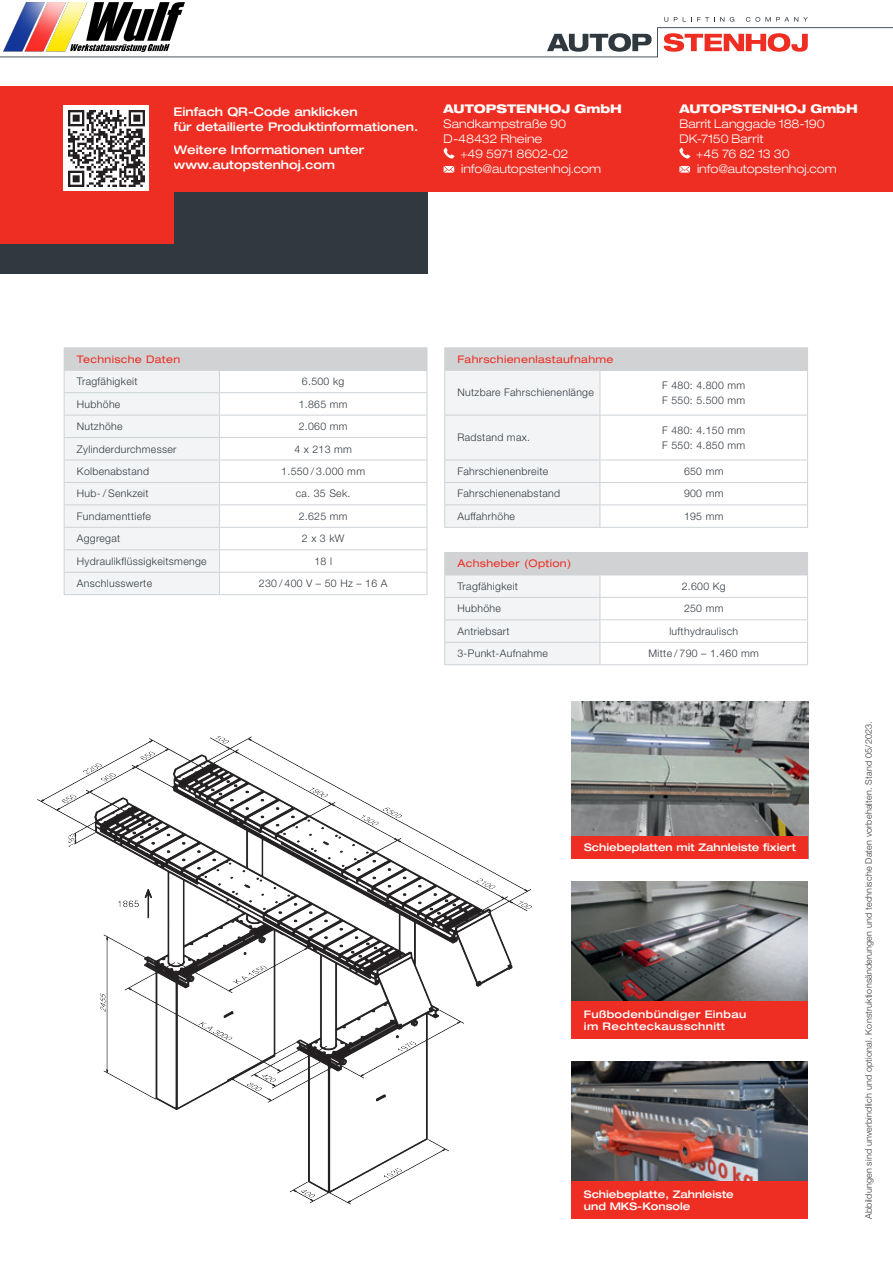
<style>
.page{position:relative;width:893px;height:1263px;background:#fff}
.page>*{position:absolute;margin:0;border:0;box-sizing:border-box;transform-origin:0 0}
.t1{font:300 expanded 12px/15px "Helvetica Neue LT Pro";color:#fff}
.Text_QR-Code_2017{font:500 expanded 12px/15px "Helvetica Neue LT Pro";color:#fff}
.t2{font:800 expanded 12px "Helvetica Neue LT Pro";letter-spacing:-.005em;color:#fff}
.Technische_Daten_Hau{font:300 10.5px "Helvetica Neue LT Pro";letter-spacing:.03em;color:#313940}
.Technische_Daten_-_I{font:300 10.5px "Helvetica Neue LT Pro";letter-spacing:.03em;color:#313940}
.t3{font:500 expanded 10.5px/12.6px "Helvetica Neue LT Pro";color:#fff}
.Technische_Daten_Kop{font:expanded 10.5px "Helvetica Neue LT Pro";letter-spacing:.03em;color:#ee2e22}
.t4{font:500 expanded 10.5px/12.6px "Helvetica Neue LT Pro";letter-spacing:.03em;color:#fff}
.t5{font:300 9px "Helvetica Neue LT Pro";letter-spacing:.02em;color:#313940}
</style>
<div class="page">
<svg style="left:0;top:17px;width:893px;height:40px"></svg>
<img style="left:37px;top:736px;width:495px;height:469px">
<div style="left:76px;top:893px;width:40px;height:24px;background:#fff"></div>
<svg style="left:246px;top:750px;width:66px;height:40px"></svg>
<svg style="left:413px;top:843px;width:65px;height:38px"></svg>
<img style="left:571px;top:881px;width:237px;height:120px">
<img style="left:571px;top:1061px;width:237px;height:120px">
<img style="left:571px;top:701px;width:237px;height:135px">
<div style="left:0;top:154px;width:427px;height:120px;background:#313940"></div>
<div style="left:0;top:86px;width:893px;height:105px;background:#ee2e22"></div>
<div style="left:64px;top:348px;width:363px;height:22px;background:#d1d2d4"></div>
<hr style="left:64px;top:347px;width:155px;height:1px;background:#ced3d7">
<hr style="left:219px;top:347px;width:208px;height:1px;background:#ced3d7">
<hr style="left:219px;top:370px;width:208px;height:1px;background:#ced3d7">
<hr style="left:219px;top:392px;width:208px;height:1px;background:#ced3d7">
<hr style="left:219px;top:415px;width:208px;height:1px;background:#ced3d7">
<hr style="left:219px;top:437px;width:208px;height:1px;background:#ced3d7">
<hr style="left:219px;top:460px;width:208px;height:1px;background:#ced3d7">
<hr style="left:219px;top:482px;width:208px;height:1px;background:#ced3d7">
<hr style="left:219px;top:504px;width:208px;height:1px;background:#ced3d7">
<hr style="left:219px;top:527px;width:208px;height:1px;background:#ced3d7">
<hr style="left:219px;top:549px;width:208px;height:1px;background:#ced3d7">
<svg style="left:64px;top:370px;width:156px;height:225px"></svg>
<hr style="left:219px;top:572px;width:208px;height:1px;background:#ced3d7">
<svg style="left:427px;top:348px;width:1px;height:246px"></svg>
<hr style="left:219px;top:594px;width:208px;height:1px;background:#ced3d7">
<div style="left:445px;top:348px;width:362px;height:22px;background:#d1d2d4"></div>
<hr style="left:444px;top:347px;width:156px;height:1px;background:#ced3d7">
<hr style="left:600px;top:347px;width:208px;height:1px;background:#ced3d7">
<svg style="left:807px;top:348px;width:1px;height:22px"></svg>
<hr style="left:444px;top:527px;width:156px;height:1px;background:#ced3d7">
<svg style="left:444px;top:348px;width:157px;height:179px"></svg>
<hr style="left:600px;top:370px;width:208px;height:1px;background:#ced3d7">
<hr style="left:807px;top:371px;width:1px;height:44px;background:#ced3d7">
<hr style="left:807px;top:415px;width:1px;height:45px;background:#ced3d7">
<svg style="left:807px;top:461px;width:1px;height:66px"></svg>
<hr style="left:600px;top:415px;width:208px;height:1px;background:#ced3d7">
<hr style="left:600px;top:460px;width:208px;height:1px;background:#ced3d7">
<hr style="left:600px;top:482px;width:208px;height:1px;background:#ced3d7">
<hr style="left:600px;top:504px;width:208px;height:1px;background:#ced3d7">
<hr style="left:600px;top:527px;width:208px;height:1px;background:#ced3d7">
<div style="left:445px;top:552px;width:362px;height:23px;background:#d1d2d4"></div>
<hr style="left:444px;top:552px;width:156px;height:1px;background:#ced3d7">
<hr style="left:600px;top:552px;width:208px;height:1px;background:#ced3d7">
<svg style="left:444px;top:553px;width:157px;height:112px"></svg>
<hr style="left:600px;top:575px;width:208px;height:1px;background:#ced3d7">
<svg style="left:807px;top:553px;width:1px;height:111px"></svg>
<hr style="left:600px;top:597px;width:208px;height:1px;background:#ced3d7">
<hr style="left:600px;top:619px;width:208px;height:1px;background:#ced3d7">
<hr style="left:600px;top:642px;width:208px;height:1px;background:#ced3d7">
<hr style="left:600px;top:664px;width:208px;height:1px;background:#ced3d7">
<div style="left:571px;top:1001px;width:237px;height:38px;background:#ee2e22"></div>
<div style="left:571px;top:1181px;width:237px;height:38px;background:#ee2e22"></div>
<div style="left:571px;top:836px;width:237px;height:23px;background:#ee2e22"></div>
<div style="left:0;top:124px;width:174px;height:120px;background:#ee2e22"></div>
<img style="left:64px;top:106px;width:85px;height:85px">
<svg style="left:679px;top:148px;width:11px;height:11px"></svg>
<svg style="left:679px;top:166px;width:11px;height:7px"></svg>
<svg style="left:444px;top:148px;width:10px;height:11px"></svg>
<svg style="left:444px;top:166px;width:10px;height:7px"></svg>
<img style="left:3px;top:2px;width:181px;height:50px">
<p class="Text_QR-Code_2017" style="left:174px;top:104px;width:246px">Einfach QR-Code anklicken<br>für detailierte Produktinformationen.</p>
<p class="Text_QR-Code_2017" style="left:174px;top:142px;width:192px">Weitere Informationen unter</p>
<p class="Text_QR-Code_2017" style="left:174px;top:157px;width:163px">www.autopstenhoj.com</p>
<p class="t2" style="left:444px;top:101px;width:180px">AUTOPSTENHOJ GmbH</p>
<p class="t1" style="left:444px;top:116px;width:124px">Sandkampstraße 90<br>D-48432 Rheine</p>
<p class="t1" style="left:460px;top:146px;width:142px">+49 5971 8602-02 info@autopstenhoj.com</p>
<p class="t2" style="left:679px;top:101px;width:180px">AUTOPSTENHOJ GmbH</p>
<p class="t1" style="left:679px;top:116px;width:147px">Barrit Langgade 188-190</p>
<p class="t1" style="left:679px;top:131px;width:86px">DK-7150 Barrit</p>
<p class="t1" style="left:696px;top:146px;width:95px">+45 76 82 13 30</p>
<p class="t1" style="left:697px;top:161px;width:141px">info@autopstenhoj.com</p>
<p class="Technische_Daten_Kop" style="left:77px;top:353px;width:105px">Technische Daten</p>
<p class="Technische_Daten_Hau" style="left:77px;top:375px;width:62px">Tragfähigkeit</p>
<p class="Technische_Daten_-_I" style="left:302px;top:375px;width:44px">6.500 kg</p>
<p class="Technische_Daten_Hau" style="left:77px;top:397px;width:45px">Hubhöhe</p>
<p class="Technische_Daten_-_I" style="left:299px;top:397px;width:50px">1.865 mm</p>
<p class="Technische_Daten_Hau" style="left:77px;top:420px;width:47px">Nutzhöhe</p>
<p class="Technische_Daten_-_I" style="left:299px;top:420px;width:50px">2.060 mm</p>
<p class="Technische_Daten_Hau" style="left:77px;top:442px;width:101px">Zylinderdurchmesser</p>
<p class="Technische_Daten_-_I" style="left:294px;top:442px;width:59px">4 x 213 mm</p>
<p class="Technische_Daten_Hau" style="left:77px;top:465px;width:74px">Kolbenabstand</p>
<p class="Technische_Daten_-_I" style="left:281px;top:465px;width:85px">1.550 / 3.000 mm</p>
<p class="Technische_Daten_Hau" style="left:77px;top:487px;width:73px">Hub- / Senkzeit</p>
<p class="Technische_Daten_-_I" style="left:296px;top:487px;width:56px">ca. 35 Sek.</p>
<p class="Technische_Daten_Hau" style="left:77px;top:510px;width:76px">Fundamenttiefe</p>
<p class="Technische_Daten_-_I" style="left:299px;top:510px;width:50px">2.625 mm</p>
<p class="Technische_Daten_Hau" style="left:77px;top:532px;width:45px">Aggregat</p>
<p class="Technische_Daten_-_I" style="left:302px;top:532px;width:44px">2 x 3 kW</p>
<p class="Technische_Daten_Hau" style="left:77px;top:555px;width:131px">Hydraulikflüssigkeitsmenge</p>
<p class="Technische_Daten_-_I" style="left:314px;top:555px;width:19px">18 l</p>
<p class="Technische_Daten_Hau" style="left:77px;top:577px;width:77px">Anschlusswerte</p>
<p class="Technische_Daten_-_I" style="left:259px;top:577px;width:130px">230 / 400 V – 50 Hz – 16 A</p>
<p class="Technische_Daten_Kop" style="left:457px;top:353px;width:158px">Fahrschienenlastaufnahme</p>
<p class="Technische_Daten_Hau" style="left:457px;top:386px;width:138px">Nutzbare Fahrschienenlänge</p>
<p class="Technische_Daten_Hau" style="left:457px;top:431px;width:74px">Radstand max.</p>
<p class="Technische_Daten_-_I" style="left:662px;top:379px;width:85px">F 480: 4.800 mm</p>
<p class="Technische_Daten_-_I" style="left:662px;top:394px;width:85px">F 550: 5.500 mm</p>
<p class="Technische_Daten_-_I" style="left:662px;top:424px;width:85px">F 480: 4.150 mm</p>
<p class="Technische_Daten_-_I" style="left:662px;top:439px;width:85px">F 550: 4.850 mm</p>
<p class="Technische_Daten_Hau" style="left:457px;top:465px;width:92px">Fahrschienenbreite</p>
<p class="Technische_Daten_-_I" style="left:684px;top:465px;width:41px">650 mm</p>
<p class="Technische_Daten_Hau" style="left:457px;top:487px;width:104px">Fahrschienenabstand</p>
<p class="Technische_Daten_-_I" style="left:684px;top:487px;width:41px">900 mm</p>
<p class="Technische_Daten_Hau" style="left:457px;top:510px;width:59px">Auffahrhöhe</p>
<p class="Technische_Daten_-_I" style="left:684px;top:510px;width:41px">195 mm</p>
<p class="Technische_Daten_Kop" style="left:457px;top:558px;width:115px">Achsheber (Option)</p>
<p class="Technische_Daten_Hau" style="left:457px;top:580px;width:62px">Tragfähigkeit</p>
<p class="Technische_Daten_-_I" style="left:682px;top:580px;width:46px">2.600 Kg</p>
<p class="Technische_Daten_Hau" style="left:457px;top:602px;width:45px">Hubhöhe</p>
<p class="Technische_Daten_-_I" style="left:684px;top:602px;width:41px">250 mm</p>
<p class="Technische_Daten_Hau" style="left:457px;top:625px;width:54px">Antriebsart</p>
<p class="Technische_Daten_-_I" style="left:669px;top:625px;width:70px">lufthydraulisch</p>
<p class="Technische_Daten_Hau" style="left:457px;top:647px;width:92px">3-Punkt-Aufnahme</p>
<p class="Technische_Daten_-_I" style="left:649px;top:647px;width:112px">Mitte / 790 – 1.460 mm</p>
<p class="t3" style="left:584px;top:841px;width:213px">Schiebeplatten mit Zahnleiste fixiert</p>
<p class="t4" style="left:584px;top:1007px;width:164px">Fußbodenbündiger Einbau im Rechteckausschnitt</p>
<p class="t3" style="left:584px;top:1187px;width:151px">Schiebeplatte, Zahnleiste und MKS-Konsole</p>
<p class="t5" style="left:863px;top:1219px;width:499px;rotate:-90deg">Abbildungen sind unverbindlich und optional. Konstruktionsänderungen und technische Daten vorbehalten. Stand 05/2023.</p>
</div>
